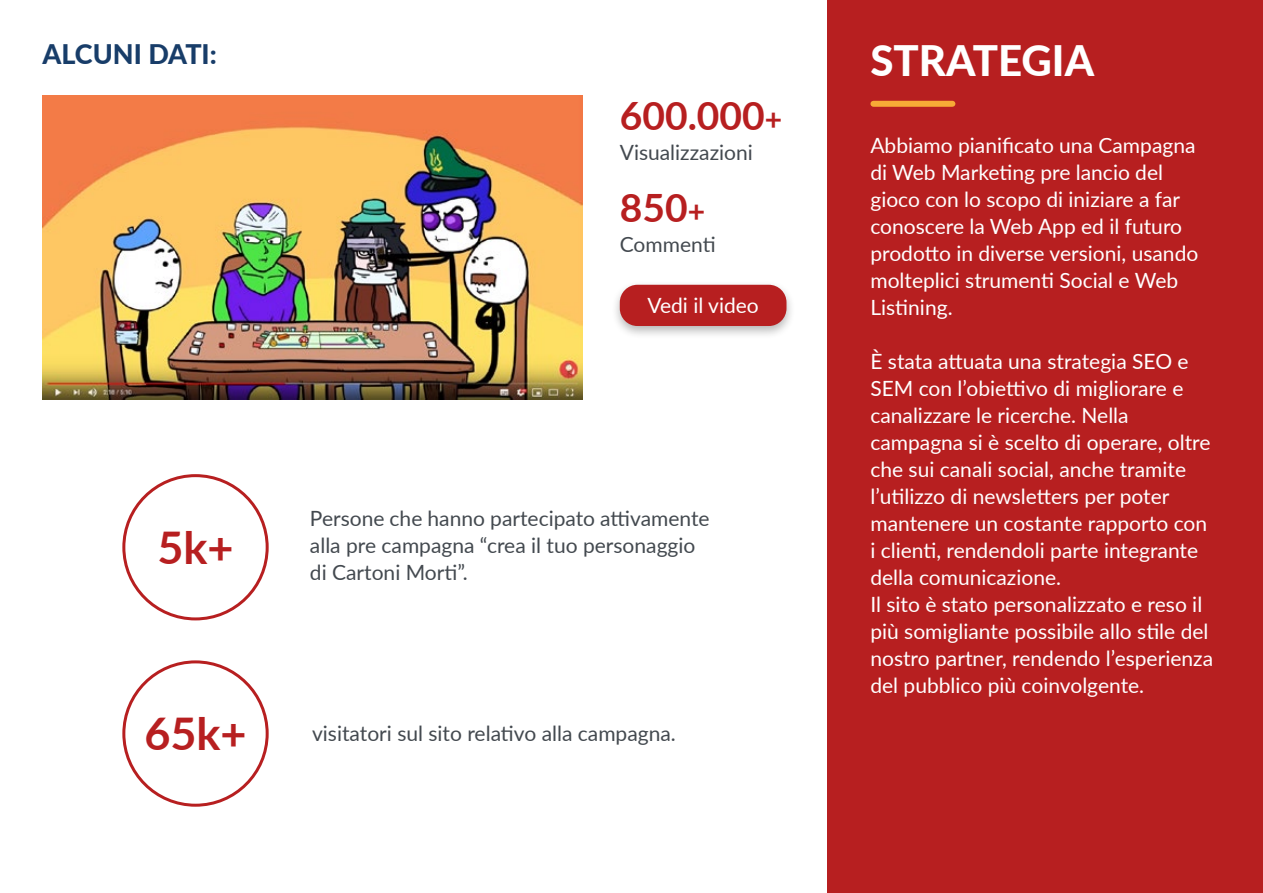
<style>
.page{position:relative;width:1263px;height:893px;background:#fff}
.page>*{position:absolute;margin:0;border:0;box-sizing:border-box;transform-origin:0 0}
.t1{font:700 45px "Lato";color:#b71f20}
.t2{font:800 42px "Lato";color:#fff}
.t3{font:700 39px "Lato";color:#b71f20}
.t4{font:800 27px "Lato";color:#183d69}
.t5{font:21px/27px "Lato";color:#fff}
.t6{font:21px/27px "Lato";color:#43494f}
.s1{font-size:30px}
</style>
<div class="page">
<div style="left:828px;top:0;width:435px;height:893px;background:#b71f20"></div>
<div style="left:873px;top:101px;width:79px;height:6px;background:#f7aa36"></div>
<img style="left:43px;top:96px;width:540px;height:303px">
<div style="left:611px;top:280px;width:184px;height:59px;background:#000;opacity:.28"></div>
<div style="left:620px;top:285px;width:166px;height:41px;background:#b71f20;border-radius:18px"></div>
<div style="left:122px;top:474px;width:147px;height:146px;border:3px solid #b71f20;border-radius:50%"></div>
<div style="left:122px;top:660px;width:147px;height:147px;border:3px solid #b71f20;border-radius:50%"></div>
<p class="t4" style="left:43px;top:34px;width:176px">ALCUNI DATI:</p>
<h3 class="t3" style="left:620px;top:87px;width:164px">600.000<span class="s1">+</span></h3>
<p class="t6" style="left:620px;top:138px;width:135px">Visualizzazioni</p>
<h3 class="t3" style="left:620px;top:179px;width:87px">850<span class="s1">+</span></h3>
<p class="t6" style="left:620px;top:230px;width:97px">Commenti</p>
<p class="t5" style="left:647px;top:291px;width:113px">Vedi il video</p>
<h1 class="t1" style="left:157px;top:515px;width:78px">5k+</h1>
<h1 class="t1" style="left:144px;top:701px;width:104px">65k+</h1>
<p class="t6" style="left:310px;top:504px;width:401px">Persone che hanno partecipato attivamente alla pre campagna “crea il tuo personaggio di Cartoni Morti”.</p>
<p class="t6" style="left:312px;top:719px;width:365px">visitatori sul sito relativo alla campagna.</p>
<h2 class="t2" style="left:870px;top:30px;width:225px">STRATEGIA</h2>
<p class="t5" style="left:870px;top:131px;width:329px">Abbiamo pianificato una Campagna di Web Marketing pre lancio del gioco con lo scopo di iniziare a far conoscere la Web App ed il futuro prodotto in diverse versioni, usando molteplici strumenti Social e Web<br>Listining.</p>
<p class="t5" style="left:870px;top:347px;width:344px">È stata attuata una strategia SEO e SEM con l’obiettivo di migliorare e canalizzare le ricerche. Nella campagna si è scelto di operare, oltre che sui canali social, anche tramite l’utilizzo di newsletters per poter mantenere un costante rapporto con i clienti, rendendoli parte integrante della comunicazione.<br>Il sito è stato personalizzato e reso il più somigliante possibile allo stile del nostro partner, rendendo l’esperienza del pubblico più coinvolgente.</p>
</div>
